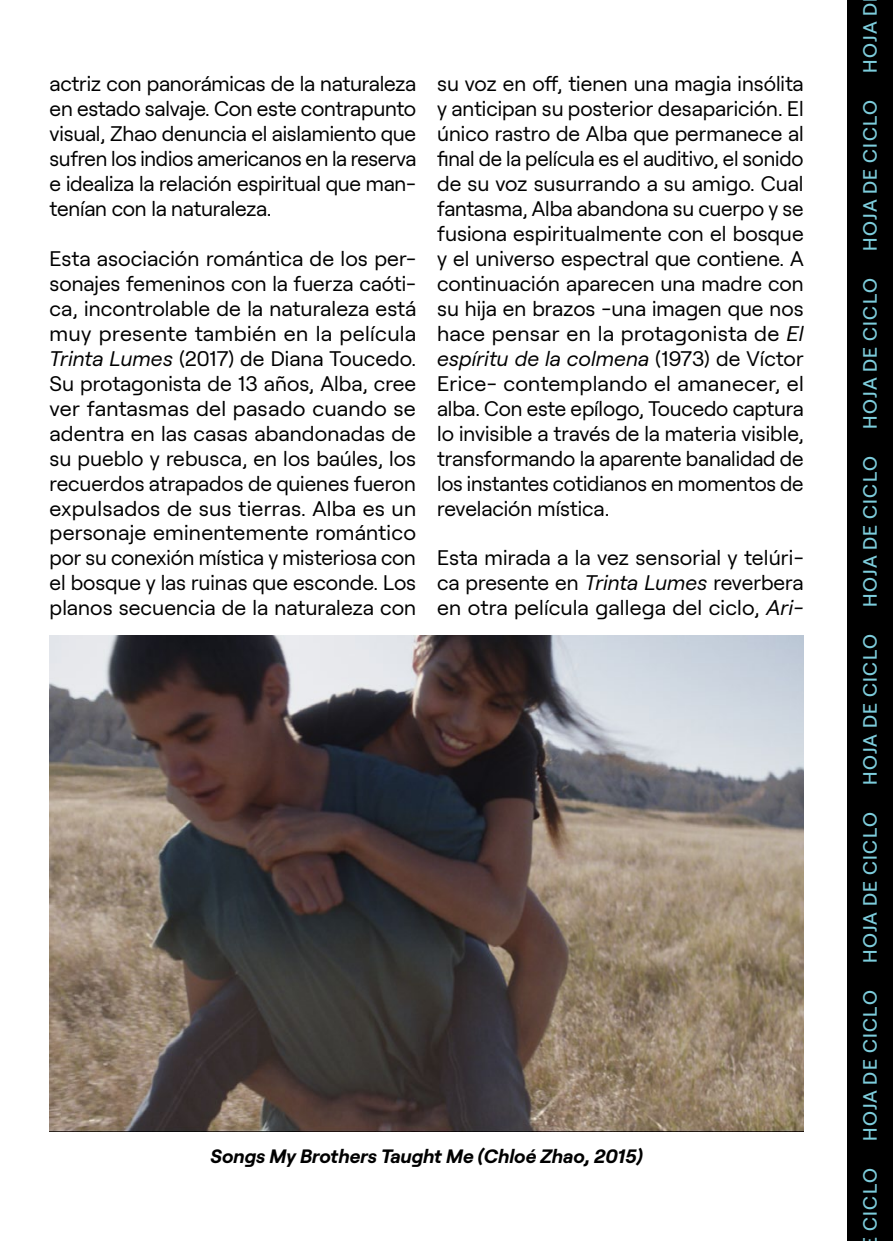
<style>
.page{position:relative;width:893px;height:1241px;background:#fff}
.page>*{position:absolute;margin:0;border:0;box-sizing:border-box;transform-origin:0 0}
.normal1{font:21px/25px "Roobert";letter-spacing:-.01em;color:#000;text-align:justify}
.t1{font:500 19.25px "Roobert";letter-spacing:.08em;color:#7dcddc}
.INDICE_nivel1_NUEVO{font:italic 700 19.25px "Roobert";color:#000}
.s1{font-style:italic}
</style>
<div class="page">
<div style="left:848px;top:0;width:45px;height:1240px;background:#000"></div>
<img style="left:50px;top:635px;width:754px;height:495px">
<p class="normal1" style="left:50px;top:70px;width:368px">actriz con panorámicas de la naturaleza en estado salvaje. Con este contrapunto visual, Zhao denuncia el aislamiento que sufren los indios americanos en la reserva e idealiza la relación espiritual que man&shy;tenían con la naturaleza.</p>
<p class="normal1" style="left:50px;top:244px;width:368px">Esta asociación romántica de los per&shy;sonajes femeninos con la fuerza caóti&shy;ca, incontrolable de la naturaleza está muy presente también en la película <span class="s1">Trinta Lumes</span> (2017) de Diana Toucedo.<br>Su protagonista de 13 años, Alba, cree ver fantasmas del pasado cuando se adentra en las casas abandonadas de su pueblo y rebusca, en los baúles, los recuerdos atrapados de quienes fueron expulsados de sus tierras. Alba es un personaje eminentemente romántico por su conexión mística y misteriosa con el bosque y las ruinas que esconde. Los planos secuencia de la naturaleza con</p>
<p class="normal1" style="left:437px;top:70px;width:368px">su voz en off, tienen una magia insólita y anticipan su posterior desaparición. El único rastro de Alba que permanece al final de la película es el auditivo, el sonido de su voz susurrando a su amigo. Cual fantasma, Alba abandona su cuerpo y se fusiona espiritualmente con el bosque y el universo espectral que contiene. A continuación aparecen una madre con su hija en brazos -una imagen que nos hace pensar en la protagonista de <span class="s1">El espíritu de la colmena</span> (1973) de Víctor Erice- contemplando el amanecer, el alba. Con este epílogo, Toucedo captura lo invisible a través de la materia visible, transformando la aparente banalidad de los instantes cotidianos en momentos de revelación mística.</p>
<p class="normal1" style="left:437px;top:544px;width:368px">Esta mirada a la vez sensorial y telúri&shy;ca presente en <span class="s1">Trinta Lumes</span> reverbera en otra película gallega del ciclo, <span class="s1">Ari-</span></p>
<p class="INDICE_nivel1_NUEVO" style="left:210px;top:1141px;width:434px">Songs My Brothers Taught Me (Chloé Zhao, 2015)</p>
<p class="t1" style="left:855px;top:73px;width:71px;rotate:-90deg">HOJA D</p>
<p class="t1" style="left:855px;top:250px;width:152px;rotate:-90deg">HOJA DE CICLO</p>
<p class="t1" style="left:855px;top:428px;width:152px;rotate:-90deg">HOJA DE CICLO</p>
<p class="t1" style="left:855px;top:606px;width:152px;rotate:-90deg">HOJA DE CICLO</p>
<p class="t1" style="left:855px;top:784px;width:152px;rotate:-90deg">HOJA DE CICLO</p>
<p class="t1" style="left:855px;top:962px;width:152px;rotate:-90deg">HOJA DE CICLO</p>
<p class="t1" style="left:855px;top:1140px;width:152px;rotate:-90deg">HOJA DE CICLO</p>
<p class="t1" style="left:855px;top:1231px;width:65px;rotate:-90deg">CICLO</p>
</div>
